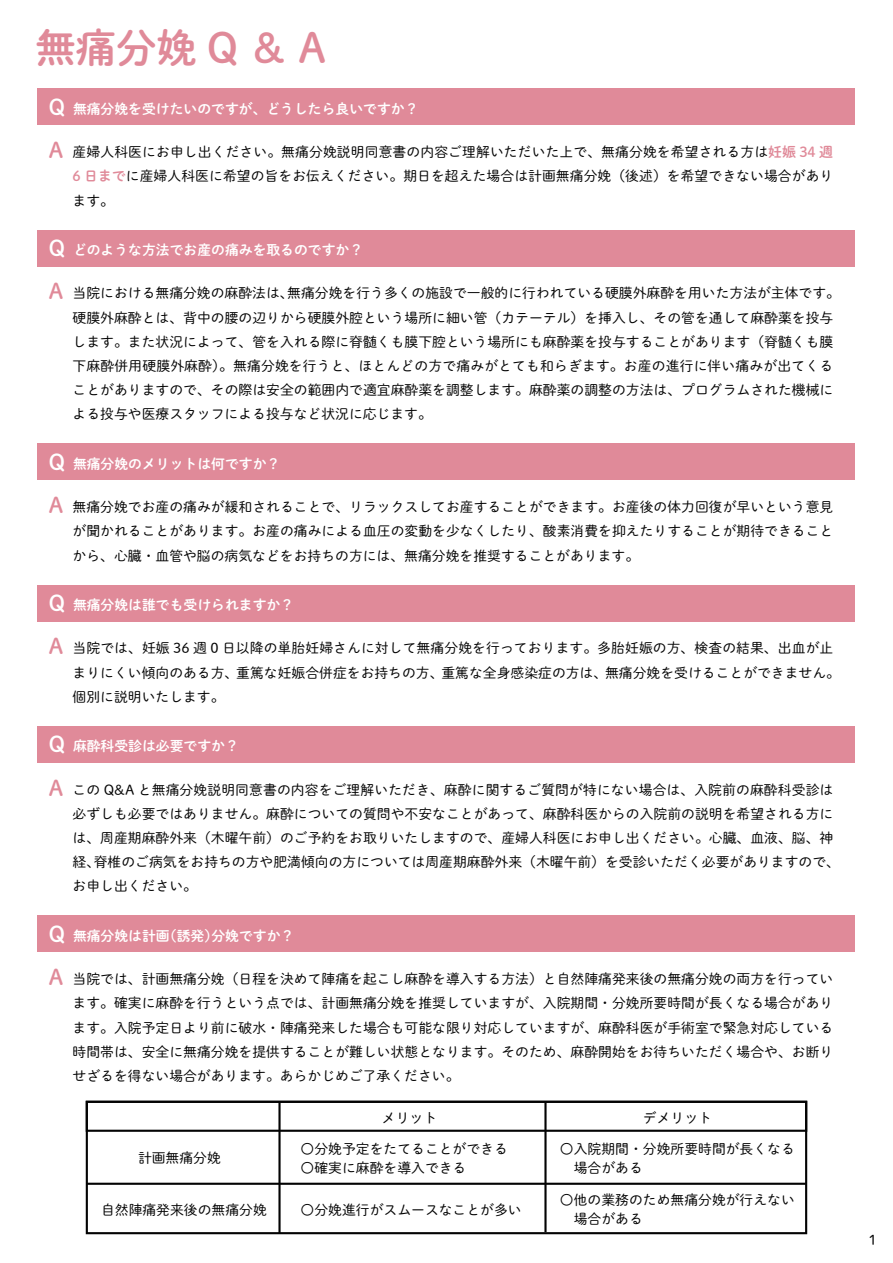
<style>
.page{position:relative;width:893px;height:1263px;background:#fff}
.page>*{position:absolute;margin:0;border:0;box-sizing:border-box;transform-origin:0 0}
.t1{font:40.35px "P Shuei M Go Std N B";color:#e08a99}
.t2{font:21.3px "P Shuei M Go Std N B";color:#fff}
.t3{font:21.3px "P Shuei M Go Std N B";color:#e08a99}
.t4{font:13.8px/24.2px "P Shuei M Go Std N L";color:#030303}
.t5{font:13.8px "P Shuei M Go Std N B";color:#fff}
.s1{font-family:"P Shuei M Go Std N B";color:#e08a99}
</style>
<div class="page">
<div style="left:38px;top:89px;width:817px;height:36px;background:#e08a99"></div>
<div style="left:38px;top:230px;width:817px;height:37px;background:#e08a99"></div>
<div style="left:38px;top:443px;width:817px;height:37px;background:#e08a99"></div>
<div style="left:38px;top:585px;width:817px;height:37px;background:#e08a99"></div>
<div style="left:38px;top:726px;width:817px;height:37px;background:#e08a99"></div>
<div style="left:38px;top:915px;width:817px;height:37px;background:#e08a99"></div>
<hr style="left:544px;top:1102px;width:3px;height:130px;background:#030303">
<div style="left:86px;top:1101px;width:721px;height:133px;border:2px solid #030303"></div>
<div style="left:86px;top:1101px;width:721px;height:31px;border:2px solid #030303"></div>
<hr style="left:278px;top:1102px;width:3px;height:131px;background:#030303">
<hr style="left:86px;top:1183px;width:720px;height:2px;background:#030303">
<h1 class="t1" style="left:35px;top:17px;width:292px">無痛分娩Q ＆ A</h1>
<h2 class="t2" style="left:49px;top:91px;width:18px">Q</h2>
<h2 class="t3" style="left:49px;top:134px;width:16px">A</h2>
<p class="t5" style="left:73px;top:98px;width:347px">無痛分娩を受けたいのですが、どうしたら良いですか?</p>
<p class="t4" style="left:73px;top:139px;width:762px;text-align:justify">産婦人科医にお申し出ください。無痛分娩説明同意書の内容ご理解いただいた上で、無痛分娩を希望される方は<span class="s1">妊娠 34 週6 日まで</span>に産婦人科医に希望の旨をお伝えください。期日を超えた場合は計画無痛分娩（後述）を希望できない場合があります。</p>
<h2 class="t2" style="left:49px;top:232px;width:18px">Q</h2>
<h2 class="t3" style="left:49px;top:276px;width:16px">A</h2>
<p class="t5" style="left:73px;top:240px;width:292px">どのような方法でお産の痛みを取るのですか?</p>
<p class="t4" style="left:287px;top:281px;width:554px">無痛分娩を行う多くの施設で一般的に行われている硬膜外麻酔を用いた方法が主体です。</p>
<p class="t4" style="left:73px;top:281px;width:762px">当院における無痛分娩の麻酔法は、<br>硬膜外麻酔とは、背中の腰の辺りから硬膜外腔という場所に細い管（カテーテル）を挿入し、その管を通して麻酔薬を投与します。また状況によって、管を入れる際に脊髄くも膜下腔という場所にも麻酔薬を投与することがあります（脊髄くも膜下麻酔併用硬膜外麻酔）。無痛分娩を行うと、ほとんどの方で痛みがとても和らぎます。お産の進行に伴い痛みが出てくることがありますので、その際は安全の範囲内で適宜麻酔薬を調整します。麻酔薬の調整の方法は、プログラムされた機械による投与や医療スタッフによる投与など状況に応じます。</p>
<h2 class="t2" style="left:49px;top:446px;width:18px">Q</h2>
<h2 class="t3" style="left:49px;top:489px;width:16px">A</h2>
<p class="t5" style="left:73px;top:453px;width:209px">無痛分娩のメリットは何ですか?</p>
<p class="t4" style="left:73px;top:494px;width:762px;text-align:justify">無痛分娩でお産の痛みが緩和されることで、リラックスしてお産することができます。お産後の体力回復が早いという意見が聞かれることがあります。お産の痛みによる血圧の変動を少なくしたり、酸素消費を抑えたりすることが期待できることから、心臓・血管や脳の病気などをお持ちの方には、無痛分娩を推奨することがあります。</p>
<h2 class="t2" style="left:49px;top:587px;width:18px">Q</h2>
<h2 class="t3" style="left:49px;top:631px;width:16px">A</h2>
<p class="t5" style="left:73px;top:595px;width:223px">無痛分娩は誰でも受けられますか?</p>
<p class="t4" style="left:605px;top:636px;width:236px;text-indent:-532px">当院では、妊娠 36 週 0 日以降の単胎妊婦さんに対して無痛分娩を行っております。多胎妊娠の方、検査の結果、出血が止無痛分娩を受けることができません。</p>
<p class="t4" style="left:441px;top:660px;width:167px">重篤な全身感染症の方は、</p>
<p class="t4" style="left:236px;top:660px;width:209px">重篤な妊娠合併症をお持ちの方、</p>
<p class="t4" style="left:73px;top:660px;width:167px">まりにくい傾向のある方、個別に説明いたします。</p>
<h2 class="t2" style="left:49px;top:729px;width:18px">Q</h2>
<h2 class="t3" style="left:49px;top:772px;width:16px">A</h2>
<p class="t5" style="left:73px;top:736px;width:167px">麻酔科受診は必要ですか?</p>
<p class="t4" style="left:73px;top:777px;width:762px">この Q&amp;A と無痛分娩説明同意書の内容をご理解いただき、麻酔に関するご質問が特にない場合は、入院前の麻酔科受診は</p>
<p class="t4" style="left:73px;top:801px;width:762px">必ずしも必要ではありません。麻酔についての質問や不安なことがあって、麻酔科医からの入院前の説明を希望される方に</p>
<p class="t4" style="left:73px;top:825px;width:762px">は、周産期麻酔外来（木曜午前）のご予約をお取りいたしますので、産婦人科医にお申し出ください。心臓、血液、脳、神</p>
<p class="t4" style="left:94px;top:849px;width:748px">脊椎のご病気をお持ちの方や肥満傾向の方については周産期麻酔外来（木曜午前）を受診いただく必要がありますので、</p>
<p class="t4" style="left:73px;top:849px;width:126px">経、<br>お申し出ください。</p>
<h2 class="t2" style="left:49px;top:918px;width:18px">Q</h2>
<h2 class="t3" style="left:49px;top:961px;width:16px">A</h2>
<p class="t5" style="left:163px;top:925px;width:57px">（誘発）</p>
<p class="t5" style="left:73px;top:925px;width:98px">無痛分娩は計画</p>
<p class="t4" style="left:73px;top:966px;width:762px;text-align:justify">当院では、計画無痛分娩（日程を決めて陣痛を起こし麻酔を導入する方法）と自然陣痛発来後の無痛分娩の両方を行っています。確実に麻酔を行うという点では、計画無痛分娩を推奨していますが、入院期間・分娩所要時間が長くなる場合があります。入院予定日より前に破水・陣痛発来した場合も可能な限り対応していますが、麻酔科医が手術室で緊急対応している時間帯は、安全に無痛分娩を提供することが難しい状態となります。そのため、麻酔開始をお待ちいただく場合や、お断りせざるを得ない場合があります。あらかじめご了承ください。</p>
<p class="t4" style="left:382px;top:1105px;width:57px">メリット</p>
<p class="t4" style="left:301px;top:1136px;width:209px">〇分娩予定をたてることができる</p>
<p class="t5" style="left:211px;top:925px;width:84px">分娩ですか?</p>
<p class="t4" style="left:643px;top:1105px;width:71px">デメリット</p>
<p class="t4" style="left:560px;top:1138px;width:236px;line-height:19.2px">〇入院期間・分娩所要時間が長くなる　場合がある</p>
<p class="t4" style="left:560px;top:1187px;width:236px">〇他の業務のため無痛分娩が行えない</p>
<p class="t4" style="left:138px;top:1145px;width:84px">計画無痛分娩</p>
<p class="t4" style="left:301px;top:1155px;width:167px">〇確実に麻酔を導入できる</p>
<p class="t4" style="left:301px;top:1197px;width:223px">〇分娩進行がスムースなことが多い</p>
<p class="t4" style="left:101px;top:1197px;width:167px">自然陣痛発来後の無痛分娩</p>
<p class="t4" style="left:560px;top:1206px;width:84px">　場合がある</p>
<p class="t4" style="left:869px;top:1227px;width:10px">1</p>
</div>
